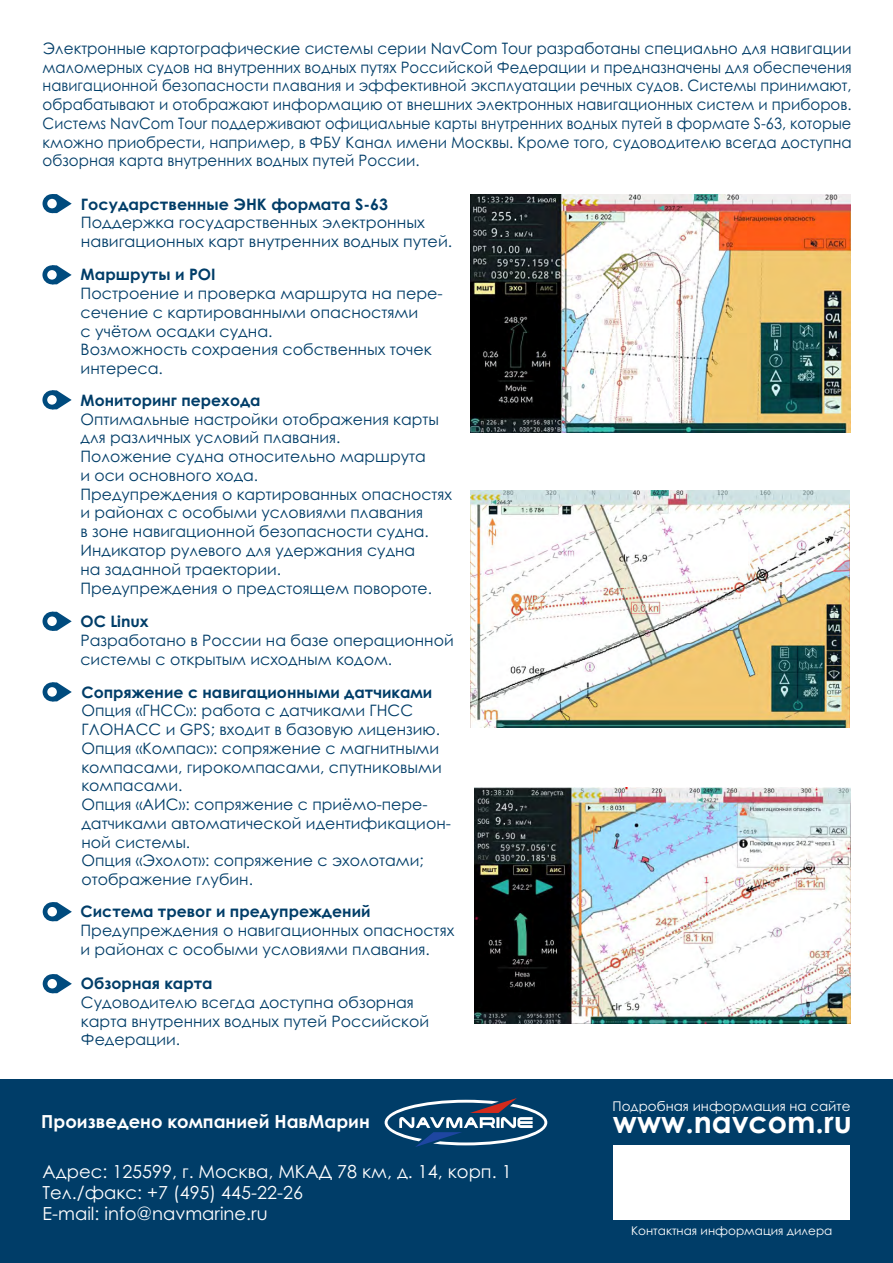
<style>
.page{position:relative;width:893px;height:1263px;background:#fff}
.page>*{position:absolute;margin:0;border:0;box-sizing:border-box;transform-origin:0 0}
.t1{font:700 30.15px "Century Gothic";color:#fff}
.t2{font:18px/21.5px "Century Gothic";color:#fff}
.t3{font:700 18px "Century Gothic";color:#fff}
.t4{font:15.75px/18.8px "Century Gothic";color:#003d68}
.t5{font:700 15.75px "Century Gothic";color:#003d68}
.t6{font:13.5px "Century Gothic";color:#fff}
.t7{font:12px "Century Gothic";color:#fff}
</style>
<div class="page">
<div style="left:0;top:1079px;width:893px;height:184px;background:#003d68"></div>
<svg style="left:385px;top:1098px;width:162px;height:49px"></svg>
<div style="left:614px;top:1146px;width:236px;height:74px;background:#fff"></div>
<svg style="left:56px;top:194px;width:16px;height:19px"></svg>
<div style="left:43px;top:194px;width:19px;height:19px;background:#004b7e;border-radius:50%"></div>
<div style="left:47px;top:199px;width:10px;height:9px;background:#fff;border-radius:50%"></div>
<svg style="left:55px;top:265px;width:17px;height:19px"></svg>
<div style="left:42px;top:265px;width:19px;height:19px;background:#004b7e;border-radius:50%"></div>
<div style="left:47px;top:270px;width:10px;height:10px;background:#fff;border-radius:50%"></div>
<svg style="left:55px;top:390px;width:17px;height:19px"></svg>
<div style="left:42px;top:390px;width:19px;height:19px;background:#004b7e;border-radius:50%"></div>
<div style="left:47px;top:395px;width:10px;height:10px;background:#fff;border-radius:50%"></div>
<svg style="left:56px;top:612px;width:16px;height:19px"></svg>
<div style="left:43px;top:612px;width:19px;height:19px;background:#004b7e;border-radius:50%"></div>
<div style="left:47px;top:616px;width:10px;height:10px;background:#fff;border-radius:50%"></div>
<svg style="left:56px;top:682px;width:16px;height:19px"></svg>
<div style="left:43px;top:682px;width:19px;height:19px;background:#004b7e;border-radius:50%"></div>
<svg style="left:47px;top:687px;width:10px;height:10px"></svg>
<svg style="left:56px;top:902px;width:16px;height:19px"></svg>
<div style="left:43px;top:902px;width:19px;height:19px;background:#004b7e;border-radius:50%"></div>
<div style="left:47px;top:907px;width:10px;height:9px;background:#fff;border-radius:50%"></div>
<svg style="left:56px;top:974px;width:16px;height:19px"></svg>
<div style="left:43px;top:974px;width:19px;height:19px;background:#004b7e;border-radius:50%"></div>
<div style="left:47px;top:979px;width:10px;height:9px;background:#fff;border-radius:50%"></div>
<img style="left:470px;top:194px;width:381px;height:238px">
<img style="left:470px;top:490px;width:380px;height:238px">
<img style="left:475px;top:788px;width:375px;height:235px">
<p class="t4" style="left:43px;top:40px;width:811px;text-align:justify">Электронные картографические системы серии NavCom Tour разработаны специально для навигации маломерных судов на внутренних водных путях Российской Федерации и предназначены для обеспечения навигационной безопасности плавания и эффективной эксплуатации речных судов. Системы принимают, обрабатывают и отображают информацию от внешних электронных навигационных систем и приборов.<br>Cистемs NavCom Tour поддерживают официальные карты внутренних водных путей в формате S-63, которые кможно приобрести, например, в ФБУ Канал имени Москвы. Кроме того, судоводителю всегда доступна обзорная карта внутренних водных путей России.</p>
<p class="t5" style="left:81px;top:198px;width:309px">Государственные ЭНК формата S-63</p>
<p class="t4" style="left:81px;top:215px;width:373px">Поддержка государственных электронных навигационных карт внутренних водных путей.</p>
<p class="t5" style="left:81px;top:269px;width:137px">Маршруты и POI</p>
<p class="t4" style="left:81px;top:285px;width:364px">Построение и проверка маршрута на пере&shy;сечение с картированными опасностями<br>с учётом осадки судна.<br>Возможность сохраения собственных точек интереса.</p>
<p class="t5" style="left:81px;top:394px;width:181px">Мониторинг перехода</p>
<p class="t4" style="left:81px;top:411px;width:373px">Оптимальные настройки отображения карты для различных условий плавания.<br>Положение судна относительно маршрута<br>и оси основного хода.<br>Предупреждения о картированных опасностях и районах с особыми условиями плавания<br>в зоне навигационной безопасности судна.<br>Индикатор рулевого для удержания судна<br>на заданной траектории.<br>Предупреждения о предстоящем повороте.</p>
<p class="t5" style="left:80px;top:616px;width:70px">ОС Linux</p>
<p class="t4" style="left:80px;top:633px;width:375px">Разработано в России на базе операционной системы с открытым исходным кодом.</p>
<p class="t5" style="left:81px;top:686px;width:352px">Сопряжение с навигационными датчиками</p>
<p class="t4" style="left:81px;top:703px;width:371px">Опция «ГНСС»: работа с датчиками ГНСС ГЛОНАСС и GPS; входит в базовую лицензию.<br>Опция «Компас»: сопряжение с магнитными компасами, гирокомпасами, спутниковыми компасами.<br>Опция «АИС»: сопряжение с приёмо-пере&shy;датчиками автоматической идентификацион&shy;ной системы.<br>Опция «Эхолот»: сопряжение c эхолотами; отображение глубин.</p>
<p class="t5" style="left:81px;top:905px;width:292px">Система тревог и предупреждений</p>
<p class="t4" style="left:81px;top:922px;width:375px">Предупреждения о навигационных опасностях и районах с особыми условиями плавания.</p>
<p class="t5" style="left:81px;top:977px;width:133px">Обзорная карта</p>
<p class="t4" style="left:81px;top:994px;width:350px">Судоводителю всегда доступна обзорная карта внутренних водных путей Российской<br>Федерации.</p>
<p class="t3" style="left:41px;top:1114px;width:330px">Произведено компанией НавМарин</p>
<p class="t2" style="left:43px;top:1162px;width:471px">Адрес: 125599, г. Москва, МКАД 78 км, д. 14, корп. 1<br>Тел./факс: +7 (495) 445-22-26<br>E-mail: info@navmarine.ru</p>
<p class="t6" style="left:613px;top:1101px;width:239px">Подробная информация на сайте</p>
<h1 class="t1" style="left:613px;top:1110px;width:240px">www.navcom.ru</h1>
<p class="t7" style="left:631px;top:1226px;width:203px">Контактная информация дилера</p>
</div>
